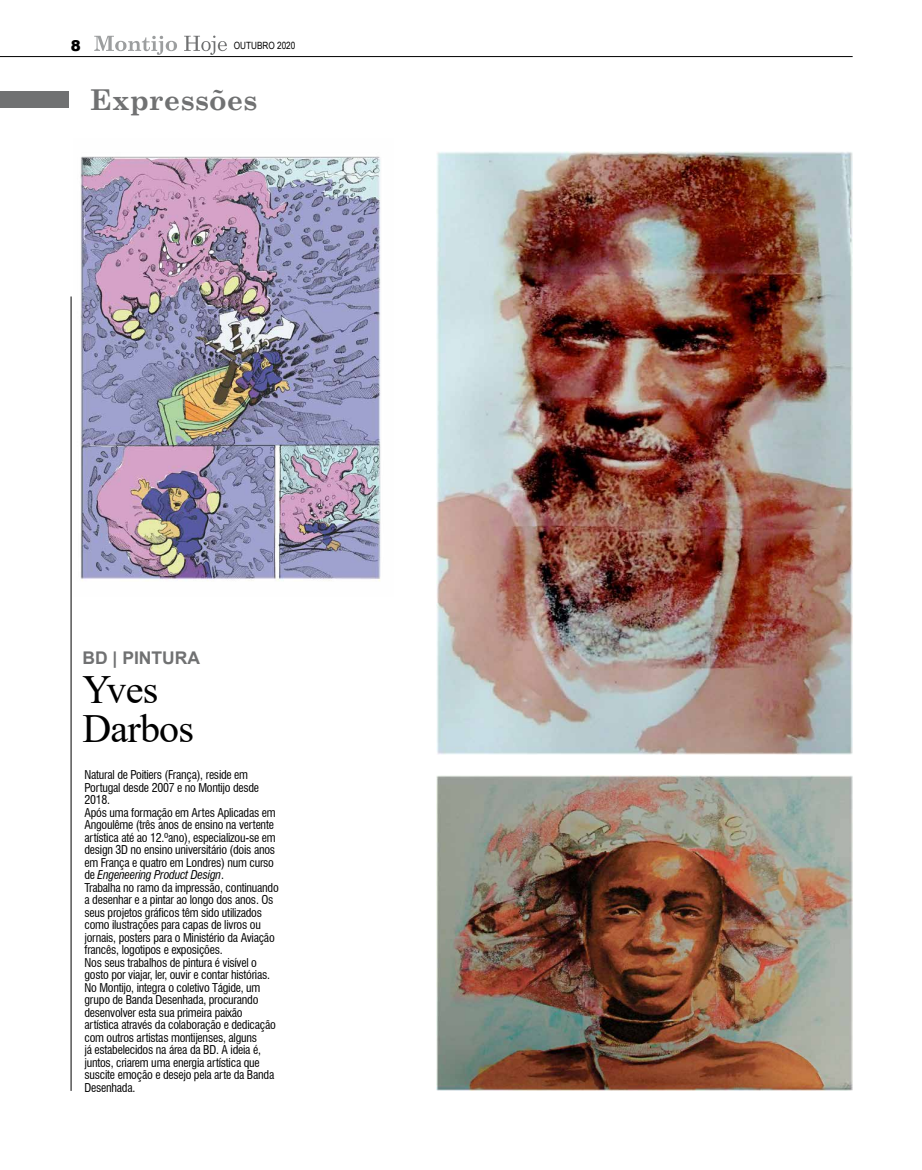
<style>
.page{position:relative;width:922px;height:1170px;background:#fff}
.page>*{position:absolute;margin:0;border:0;box-sizing:border-box;transform-origin:0 0}
.t1{font:40px/38.8px "Times New Roman";letter-spacing:-.02em;color:#000}
.t2{font:700 28.75px "Century Schoolbook";color:#707172}
.t3{font:700 17.5px "Arial";color:#707172}
.t4{font:900 15px "Arial";color:#000}
.t5{font:condensed 11.88px/12.5px "Swiss 721 BT";letter-spacing:-.02em;color:#000}
.t6{font:10px "Arial Narrow";color:#000}
.s1{font-style:italic}
</style>
<div class="page">
<hr style="left:921px;top:0;width:1px;height:1169px;background:#b9c3c8">
<hr style="left:71px;top:296px;width:1px;height:794px;background:#000">
<svg style="left:184px;top:36px;width:43px;height:19px"></svg>
<svg style="left:94px;top:36px;width:83px;height:19px"></svg>
<hr style="left:0;top:56px;width:852px;height:1px;background:#000">
<div style="left:0;top:91px;width:69px;height:16px;background:#707172"></div>
<img style="left:436px;top:151px;width:415px;height:603px">
<img style="left:80px;top:156px;width:301px;height:425px">
<img style="left:436px;top:775px;width:416px;height:315px">
<p class="t4" style="left:71px;top:34px;width:12px">8</p>
<p class="t6" style="left:234px;top:38px;width:63px">OUTUBRO 2020</p>
<h2 class="t2" style="left:90px;top:77px;width:169px">Expressões</h2>
<h3 class="t3" style="left:82px;top:645px;width:119px">BD | PINTURA</h3>
<h1 class="t1" style="left:82px;top:668px;width:113px">Yves<br>Darbos</h1>
<p class="t5" style="left:84px;top:768px;width:196px">Natural de Poitiers (França), reside em Portugal desde 2007 e no Montijo desde 2018.<br>Após uma formação em Artes Aplicadas em Angoulême (três anos de ensino na vertente artística até ao 12.ºano), especializou-se em design 3D no ensino universitário (dois anos em França e quatro em Londres) num curso de <span class="s1">Engeneering Product Design</span>.<br>Trabalha no ramo da impressão, continuando a desenhar e a pintar ao longo dos anos. Os seus projetos gráficos têm sido utilizados como ilustrações para capas de livros ou jornais, posters para o Ministério da Aviação francês, logotipos e exposições.<br>Nos seus trabalhos de pintura é visível o gosto por viajar, ler, ouvir e contar histórias.<br>No Montijo, integra o coletivo Tágide, um grupo de Banda Desenhada, procurando desenvolver esta sua primeira paixão artística através da colaboração e dedicação com outros artistas montijenses, alguns<br>já estabelecidos na área da BD. A ideia é, juntos, criarem uma energia artística que suscite emoção e desejo pela arte da Banda Desenhada.</p>
</div>
